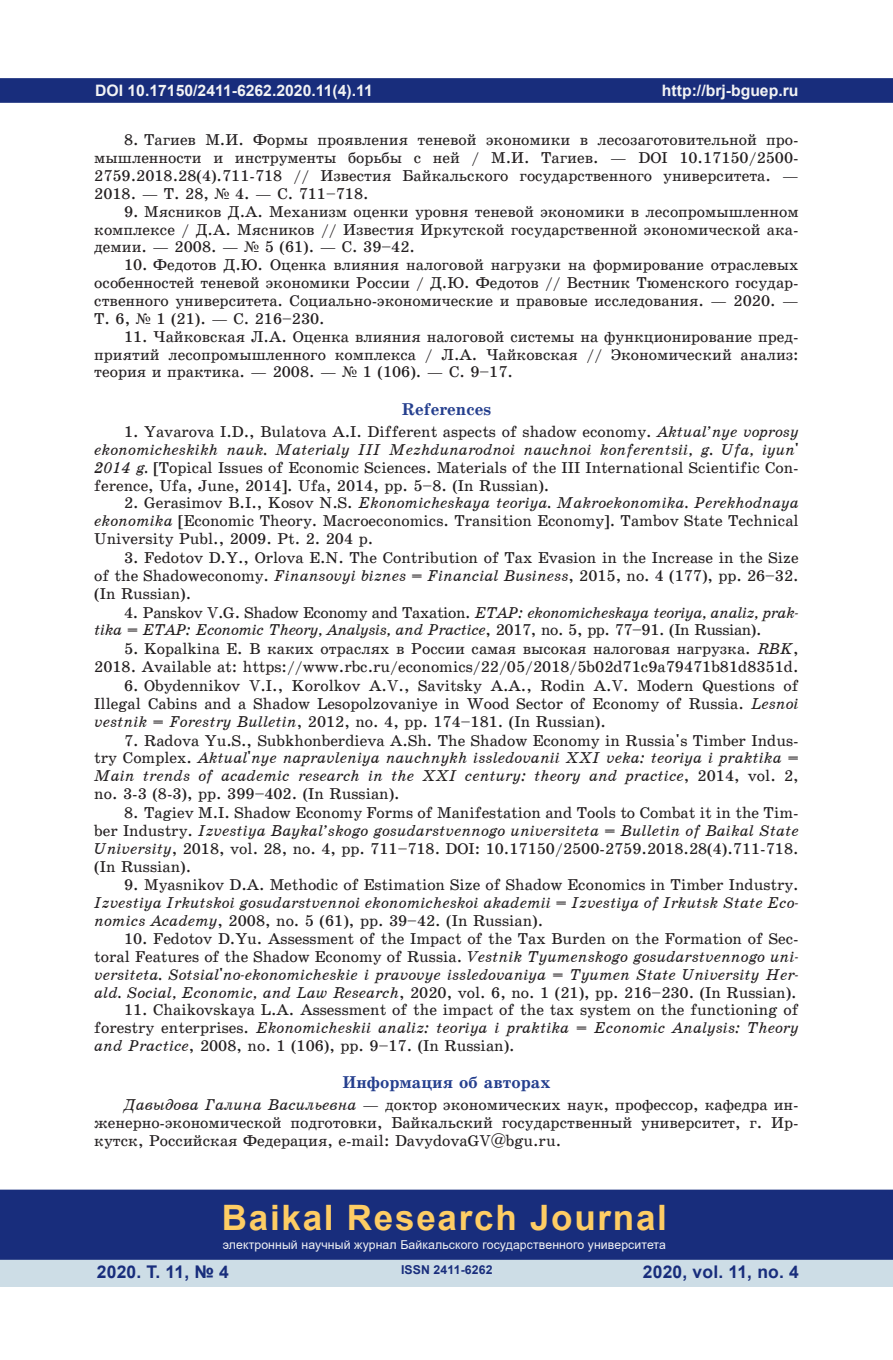
<style>
.page{position:relative;width:893px;height:1360px;background:#fff}
.page>*{position:absolute;margin:0;border:0;box-sizing:border-box;transform-origin:0 0}
.t1{font:700 35px "Arial";letter-spacing:.05em;color:#fecd64}
.t2{font:700 17.5px "Arial";letter-spacing:.01em;color:#182d7c}
.Подзаголовок1{font:17.15px "School Book C Bold";color:#253f8e}
.Литература_Eng{font:15.75px/17.8px "School Book C";color:#231f20;text-align:justify}
.Литература{font:15.75px/17.8px "School Book C";color:#231f20;text-align:justify}
.Литература_Eng-2{font:15.75px/17.8px "School Book C Italic";letter-spacing:-.025em;color:#231f20}
.Текст_вопросы{font:15.75px/17.8px "School Book C";color:#231f20;text-align:justify}
.t3{font:700 15.75px "Arial";color:#f2f3f4}
.t4{font:12.25px "Arial";letter-spacing:.01em;color:#f2f3f4}
.t5{font:700 12.25px "Arial";letter-spacing:.01em;color:#182d7c}
.s1{font-family:"Times New Roman"}
.s2{font-family:"School Book C Italic"}
.s3{font-family:"School Book C"}
</style>
<div class="page">
<div style="left:0;top:78px;width:893px;height:25px;background:#182d7c;border:2px solid #182d7c"></div>
<div style="left:0;top:1258px;width:893px;height:28px;background:#cddde6"></div>
<div style="left:0;top:1189px;width:893px;height:70px;background:#182d7c;border:2px solid #182d7c"></div>
<p class="t3" style="left:95px;top:79px;width:279px">DOI 10.17150/2411-6262.2020.11(4).11</p>
<p class="t3" style="left:662px;top:79px;width:138px">http://brj-bguep.ru</p>
<p class="Литература" style="left:94px;top:131px;width:706px;text-indent:30px">8. Тагиев М.И. Формы проявления теневой экономики в лесозаготовительной про&shy;мышленности и инструменты борьбы с ней / М.И. Тагиев. — DOI 10.17150/2500- 2759.2018.28(4).711-718 // Известия Байкальского государственного университета. — 2018. — Т. 28, <span class="s1">№</span> 4. — С. 711–718.</p>
<p class="Литература" style="left:94px;top:202px;width:706px;text-indent:30px">9. Мясников Д.А. Механизм оценки уровня теневой экономики в лесопромышленном комплексе / Д.А. Мясников // Известия Иркутской государственной экономической ака&shy;демии. — 2008. — <span class="s1">№</span> 5 (61). — С. 39–42.</p>
<p class="Литература" style="left:94px;top:256px;width:706px;text-indent:30px">10. Федотов Д.Ю. Оценка влияния налоговой нагрузки на формирование отраслевых особенностей теневой экономики России / Д.Ю. Федотов // Вестник Тюменского государ&shy;ственного университета. Социально-экономические и правовые исследования. — 2020. — Т. 6, <span class="s1">№</span> 1 (21). — С. 216–230.</p>
<p class="Литература" style="left:94px;top:327px;width:706px;text-indent:30px">11. Чайковская Л.А. Оценка влияния налоговой системы на функционирование пред&shy;приятий лесопромышленного комплекса / Л.А. Чайковская // Экономический анализ: теория и практика. — 2008. — <span class="s1">№</span> 1 (106). — С. 9–17.</p>
<p class="Подзаголовок1" style="left:402px;top:400px;width:91px">References</p>
<p class="Литература_Eng" style="left:94px;top:423px;width:706px;text-indent:30px">1. Yavarova I.D., Bulatova A.I. Different aspects of shadow economy. <span class="s2">Aktual’nye voprosy ekonomicheskikh nauk. Materialy III Mezhdunarodnoi nauchnoi konferentsii, g. Ufa, iyun' 2014 g.</span> [Topical Issues of Economic Sciences. Materials of the III International Scientific Con&shy;ference, Ufa, June, 2014]. Ufa, 2014, pp. 5–8. (In Russian).</p>
<p class="Литература_Eng" style="left:94px;top:494px;width:706px;text-indent:30px">2. Gerasimov B.I., Kosov N.S. <span class="s2">Ekonomicheskaya teoriya. Makroekonomika. Perekhodnaya ekonomika</span> [Economic Theory. Macroeconomics. Transition Economy]. Tambov State Technical University Publ., 2009. Pt. 2. 204 p.</p>
<p class="Литература_Eng" style="left:94px;top:549px;width:706px;text-indent:30px">3. Fedotov D.Y., Orlova E.N. The Contribution of Tax Evasion in the Increase in the Size of the Shadoweconomy. <span class="s2">Finansovyi biznes = Financial Business</span>, 2015, no. 4 (177), pp. 26–32. (In Russian).</p>
<p class="Литература_Eng-2" style="left:94px;top:603px;width:706px;text-indent:30px"><span class="s3">4. Panskov V.G. Shadow Economy and Taxation.</span> ETAP: ekonomicheskaya teoriya, analiz, prak&shy;tika = ETAP: Economic Theory, Analysis, and Practice<span class="s3">, 2017, no. 5, pp. 77–91. (In Russian).</span></p>
<p class="Литература_Eng" style="left:94px;top:640px;width:706px;text-align:right">5. Kopalkina E. В каких отраслях в России самая высокая налоговая нагрузка. <span class="s2">RBK</span>,<br>2018. Available at: https://www.rbc.ru/economics/22/05/2018/5b02d71c9a79471b81d8351d.</p>
<p class="Литература_Eng" style="left:94px;top:677px;width:706px;text-indent:30px">6. Obydennikov V.I., Korolkov A.V., Savitsky A.A., Rodin A.V. Modern Questions of Illegal Cabins and a Shadow Lesopolzovaniye in Wood Sector of Economy of Russia. <span class="s2">Lesnoi vestnik = Forestry Bulletin</span>, 2012, no. 4, pp. 174–181. (In Russian).</p>
<p class="Литература_Eng" style="left:94px;top:731px;width:706px;text-indent:30px">7. Radova Yu.S., Subkhonberdieva A.Sh. The Shadow Economy in Russia's Timber Indus&shy;try Complex. <span class="s2">Aktual'nye napravleniya nauchnykh issledovanii XXI veka: teoriya i praktika = Main trends of academic research in the XXI century: theory and practice</span>, 2014, vol. 2, no. 3-3 (8-3), pp. 399–402. (In Russian).</p>
<p class="Литература_Eng" style="left:94px;top:803px;width:706px;text-indent:30px">8. Tagiev M.I. Shadow Economy Forms of Manifestation and Tools to Combat it in the Tim&shy;ber Industry. <span class="s2">Izvestiya Baykal’skogo gosudarstvennogo universiteta = Bulletin of Baikal State University</span>, 2018, vol. 28, no. 4, pp. 711–718. DOI: 10.17150/2500-2759.2018.28(4).711-718. (In Russian).</p>
<p class="Литература_Eng" style="left:94px;top:876px;width:706px;text-indent:30px">9. Myasnikov D.A. Methodic of Estimation Size of Shadow Economics in Timber Industry.<br><span class="s2">Izvestiya Irkutskoi gosudarstvennoi ekonomicheskoi akademii = Izvestiya of Irkutsk State Eco&shy;nomics Academy</span>, 2008, no. 5 (61), pp. 39–42. (In Russian).</p>
<p class="Литература_Eng-2" style="left:94px;top:929px;width:706px;text-align:justify;text-indent:30px"><span class="s3">10. Fedotov D.Yu. Assessment of the Impact of the Tax Burden on the Formation of Sec&shy;toral Features of the Shadow Economy of Russia.</span> Vestnik Tyumenskogo gosudarstvennogo uni&shy;versiteta. Sotsial'no-ekonomicheskie i pravovye issledovaniya = Tyumen State University Her&shy;ald. Social, Economic, and Law Research<span class="s3">, 2020, vol. 6, no. 1 (21), pp. 216–230. (In Russian).</span></p>
<p class="Литература_Eng" style="left:94px;top:1001px;width:706px;text-indent:30px">11. Chaikovskaya L.A. Assessment of the impact of the tax system on the functioning of forestry enterprises. <span class="s2">Ekonomicheskii analiz: teoriya i praktika = Economic Analysis: Theory and Practice</span>, 2008, no. 1 (106), pp. 9–17. (In Russian).</p>
<p class="Подзаголовок1" style="left:342px;top:1072px;width:210px">Информация об авторах</p>
<p class="Текст_вопросы" style="left:94px;top:1095px;width:706px;text-indent:30px"><span class="s2">Давыдова Галина Васильевна</span> — доктор экономических наук, профессор, кафедра ин&shy;женерно-экономической подготовки, Байкальский государственный университет, г. Ир&shy;кутск, Российская Федерация, e-mail: DavydovaGV@bgu.ru.</p>
<h1 class="t1" style="left:222px;top:1192px;width:447px">Baikal Research Journal</h1>
<p class="t4" style="left:223px;top:1236px;width:445px">электронный научный журнал Байкальского государственного университета</p>
<p class="t2" style="left:97px;top:1259px;width:134px">2020. Т. 11, № 4</p>
<p class="t5" style="left:401px;top:1261px;width:93px">ISSN 2411-6262</p>
<p class="t2" style="left:643px;top:1259px;width:158px">2020, vol. 11, no. 4</p>
</div>
